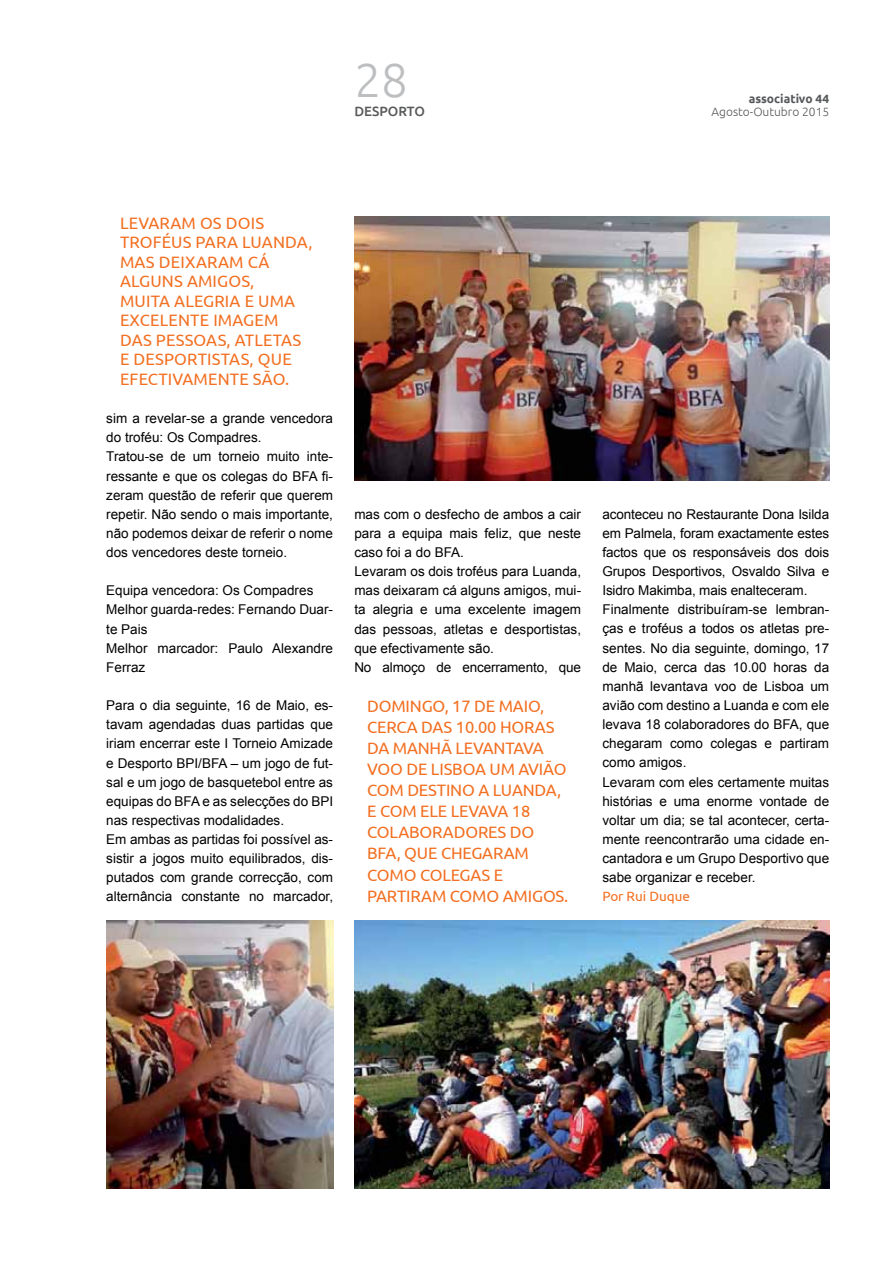
<style>
.page{position:relative;width:893px;height:1263px;background:#fff}
.page>*{position:absolute;margin:0;border:0;box-sizing:border-box;transform-origin:0 0}
.t1{font:300 47.7px "Ubuntu";color:#bcbec0}
.texto{font:16.5px/21.1px "Ubuntu";letter-spacing:-.01em;color:#f36f21}
.texto-2{font:16.5px/19.5px "Ubuntu";letter-spacing:.01em;color:#f36f21}
.texto-3{font:13.5px/19.2px "Arial";color:#000;text-align:justify}
.assinatura{font:13.5px "Ubuntu";color:#f36f21}
.t2{font:500 13.5px "Ubuntu";color:#58595b}
.t3{font:300 12px "Ubuntu";color:#58595b}
.t4{font:700 12px "Ubuntu";color:#58595b}
</style>
<div class="page">
<img style="left:106px;top:921px;width:227px;height:267px">
<img style="left:354px;top:216px;width:475px;height:264px">
<img style="left:354px;top:921px;width:475px;height:267px">
<p class="t1" style="left:354px;top:51px;width:55px">28</p>
<p class="t2" style="left:354px;top:103px;width:72px">DESPORTO</p>
<p class="t4" style="left:749px;top:91px;width:82px">associativo 44</p>
<p class="t3" style="left:712px;top:105px;width:119px">Agosto-Outubro 2015</p>
<p class="texto-2" style="left:120px;top:213px;width:194px">LEVARAM OS DOIS<br>TROFÉUS PARA LUANDA,<br>MAS DEIXARAM CÁ<br>ALGUNS AMIGOS,<br>MUITA ALEGRIA E UMA<br>EXCELENTE IMAGEM<br>DAS PESSOAS, ATLETAS<br>E DESPORTISTAS, QUE<br>EFECTIVAMENTE SÃO.</p>
<p class="texto-3" style="left:106px;top:409px;width:228px">sim a revelar-se a grande vencedora do troféu: Os Compadres.</p>
<p class="texto-3" style="left:106px;top:447px;width:228px">Tratou-se de um torneio muito inte&shy;ressante e que os colegas do BFA fi&shy;zeram questão de referir que querem repetir. Não sendo o mais importante, não podemos deixar de referir o nome dos vencedores deste torneio.</p>
<p class="texto-3" style="left:106px;top:581px;width:209px">Equipa vencedora: Os Compadres</p>
<p class="texto-3" style="left:106px;top:600px;width:228px">Melhor guarda-redes: Fernando Duar&shy;te Pais</p>
<p class="texto-3" style="left:106px;top:638px;width:228px">Melhor marcador: Paulo Alexandre<br>Ferraz</p>
<p class="texto-3" style="left:106px;top:696px;width:228px">Para o dia seguinte, 16 de Maio, es&shy;tavam agendadas duas partidas que iriam encerrar este I Torneio Amizade e Desporto BPI/BFA – um jogo de fut&shy;sal e um jogo de basquetebol entre as equipas do BFA e as selecções do BPI nas respectivas modalidades.</p>
<p class="texto-3" style="left:106px;top:830px;width:228px">Em ambas as partidas foi possível as&shy;sistir a jogos muito equilibrados, dis&shy;putados com grande correcção, com alternância constante no marcador,</p>
<p class="texto-3" style="left:354px;top:504px;width:228px">mas com o desfecho de ambos a cair para a equipa mais feliz, que neste caso foi a do BFA.</p>
<p class="texto-3" style="left:354px;top:562px;width:228px">Levaram os dois troféus para Luanda, mas deixaram cá alguns amigos, mui&shy;ta alegria e uma excelente imagem das pessoas, atletas e desportistas, que efectivamente são.</p>
<p class="texto-3" style="left:354px;top:658px;width:228px">No almoço de encerramento, que</p>
<p class="texto" style="left:367px;top:694px;width:203px">DOMINGO, 17 DE MAIO,<br>CERCA DAS 10.00 HORAS<br>DA MANHÃ LEVANTAVA<br>VOO DE LISBOA UM AVIÃO<br>COM DESTINO A LUANDA,<br>E COM ELE LEVAVA 18<br>COLABORADORES DO<br>BFA, QUE CHEGARAM<br>COMO COLEGAS E<br>PARTIRAM COMO AMIGOS.</p>
<p class="texto-3" style="left:602px;top:504px;width:228px">aconteceu no Restaurante Dona Isilda em Palmela, foram exactamente estes factos que os responsáveis dos dois Grupos Desportivos, Osvaldo Silva e Isidro Makimba, mais enalteceram.</p>
<p class="texto-3" style="left:602px;top:600px;width:228px">Finalmente distribuíram-se lembran&shy;ças e troféus a todos os atletas pre&shy;sentes. No dia seguinte, domingo, 17 de Maio, cerca das 10.00 horas da manhã levantava voo de Lisboa um avião com destino a Luanda e com ele levava 18 colaboradores do BFA, que chegaram como colegas e partiram como amigos.</p>
<p class="texto-3" style="left:602px;top:772px;width:228px">Levaram com eles certamente muitas histórias e uma enorme vontade de voltar um dia; se tal acontecer, certa&shy;mente reencontrarão uma cidade en&shy;cantadora e um Grupo Desportivo que sabe organizar e receber.</p>
<p class="assinatura" style="left:602px;top:888px;width:89px">Por Rui Duque</p>
</div>
